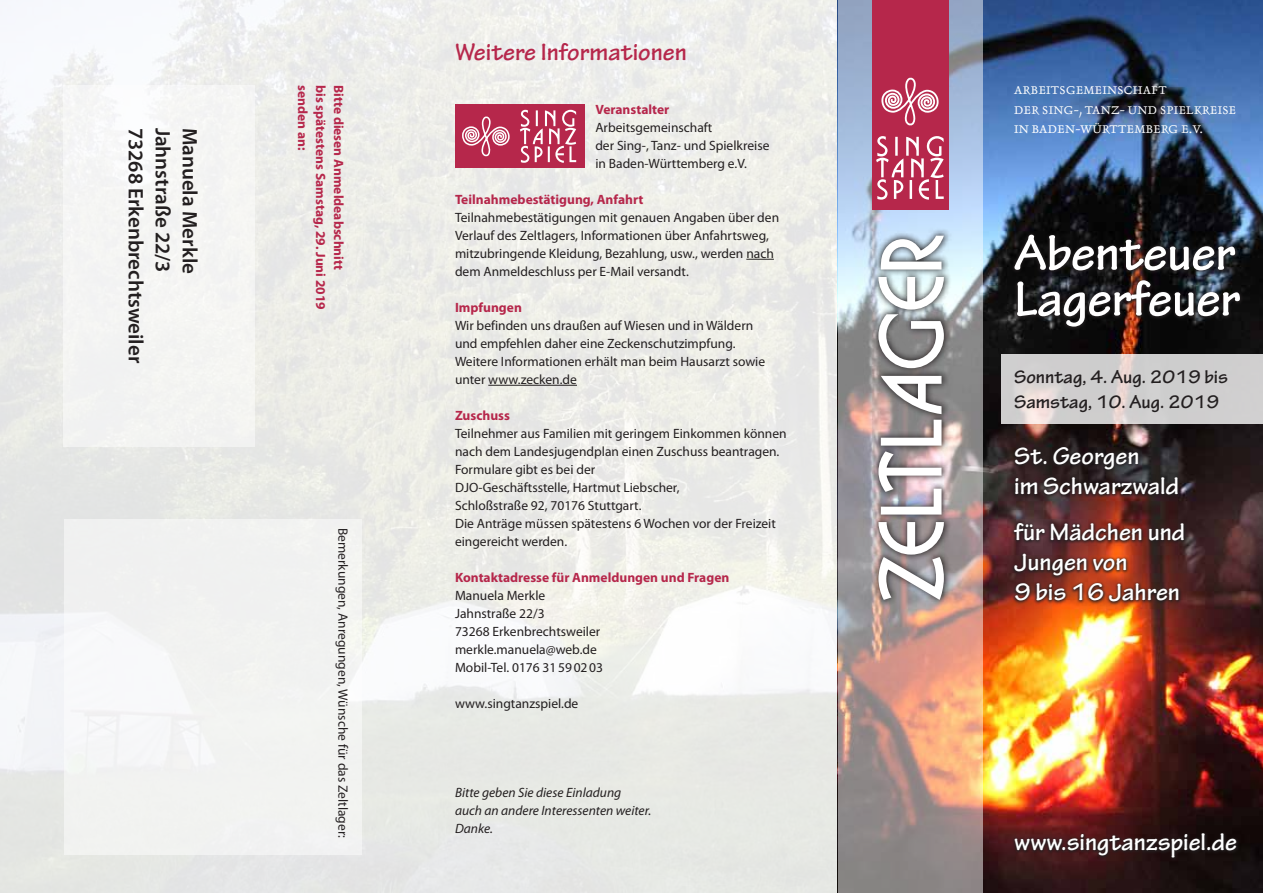
<style>
.page{position:relative;width:1263px;height:893px;background:#fff}
.page>*{position:absolute;margin:0;border:0;box-sizing:border-box;transform-origin:0 0}
.t1{font:81px "Bosanova";letter-spacing:.015em;color:#fff}
.t2{font:700 52.5px/45.8px "Tekton Pro";letter-spacing:-.01em;color:#fff}
.t3{font:700 25.5px/30px "Tekton Pro";color:#fff}
.t4{font:700 25.5px "Tekton Pro";color:#b6274b}
.t5{font:600 21px "Myriad Pro";color:#231f20}
.t6{font:700 19.5px/25.5px "Tekton Pro";color:#231f20}
.t7{font:15px/19.5px "Delphin LT Std 1";letter-spacing:.02em;color:#fff}
.t8{font:13.5px/18px "Myriad Pro";color:#231f20}
.t9{font:700 13.5px "Myriad Pro";color:#b6274b}
.t10{font:italic 13.5px/18px "Myriad Pro";color:#231f20}
</style>
<div class="page">
<img style="left:0;top:0;width:1263px;height:893px">
<svg style="left:838px;top:0;width:144px;height:893px;background:#afa2a2"></svg>
<div style="left:455px;top:104px;width:129px;height:64px;background:#b6274b"></div>
<svg style="left:462px;top:116px;width:48px;height:40px"></svg>
<svg style="left:520px;top:110px;width:56px;height:53px"></svg>
<svg style="left:1011px;top:231px;width:232px;height:99px;background:#1c1a1b"></svg>
<div style="left:64px;top:85px;width:191px;height:361px;background:#f5f5f3"></div>
<svg style="left:746px;top:259px;width:28px;height:1px"></svg>
<hr style="left:488px;top:385px;width:89px;height:1px;background:#231f20">
<svg style="left:1012px;top:444px;width:169px;height:54px;background:#2c2224"></svg>
<div style="left:871px;top:228px;width:80px;height:379px;background:#231f20;opacity:.98"></div>
<div style="left:64px;top:519px;width:297px;height:336px;background:#f2f2f1"></div>
<svg style="left:1011px;top:830px;width:229px;height:31px;background:#2f1617"></svg>
<div style="left:872px;top:0;width:76px;height:209px;background:#b6274b"></div>
<svg style="left:881px;top:78px;width:58px;height:47px"></svg>
<svg style="left:876px;top:136px;width:68px;height:64px"></svg>
<svg style="left:1001px;top:354px;width:262px;height:70px;background:#d2cfcf"></svg>
<svg style="left:1010px;top:520px;width:177px;height:85px;background:#662c21"></svg>
<h3 class="t5" style="left:149px;top:128px;width:237px;rotate:90deg">73268 Erkenbrechtsweiler</h3>
<h3 class="t5" style="left:176px;top:128px;width:147px;rotate:90deg">Jahnstraße 22/3</h3>
<h3 class="t5" style="left:203px;top:128px;width:148px;rotate:90deg">Manuela Merkle</h3>
<p class="t9" style="left:311px;top:85px;width:67px;rotate:90deg">senden an:</p>
<p class="t9" style="left:329px;top:85px;width:226px;rotate:90deg">bis spätestens Samstag, 29. Juni 2019</p>
<p class="t9" style="left:347px;top:85px;width:186px;rotate:90deg">Bitte diesen Anmeldeabschnitt</p>
<p class="t8" style="left:352px;top:528px;width:312px;rotate:90deg">Bemerkungen, Anregungen, Wünsche für das Zeltlager:</p>
<h3 class="t4" style="left:455px;top:37px;width:233px">Weitere Informationen</h3>
<p class="t9" style="left:595px;top:101px;width:75px">Veranstalter</p>
<p class="t8" style="left:595px;top:119px;width:176px">Arbeitsgemeinschaft<br>der Sing-, Tanz- und Spielkreise in Baden-Württemberg e.V.</p>
<p class="t9" style="left:455px;top:191px;width:190px">Teilnahmebestätigung, Anfahrt</p>
<p class="t8" style="left:455px;top:209px;width:326px">Teilnahmebestätigungen mit genauen Angaben über den Verlauf des Zeltlagers, Informationen über Anfahrtsweg, mitzubringende Kleidung, Bezahlung, usw., werden nach dem Anmeldeschluss per E-Mail versandt.</p>
<p class="t9" style="left:455px;top:298px;width:68px">Impfungen</p>
<p class="t8" style="left:455px;top:317px;width:312px">Wir befinden uns draußen auf Wiesen und in Wäldern und empfehlen daher eine Zeckenschutzimpfung.<br>Weitere Informationen erhält man beim Hausarzt sowie unter www.zecken.de</p>
<p class="t9" style="left:455px;top:406px;width:56px">Zuschuss</p>
<p class="t8" style="left:455px;top:425px;width:333px">Teilnehmer aus Familien mit geringem Einkommen können nach dem Landesjugendplan einen Zuschuss beantragen.<br>Formulare gibt es bei der<br>DJO-Geschäftsstelle, Hartmut Liebscher,<br>Schloßstraße 92, 70176 Stuttgart.<br>Die Anträge müssen spätestens 6 Wochen vor der Freizeit eingereicht werden.</p>
<p class="t9" style="left:455px;top:568px;width:276px">Kontaktadresse für Anmeldungen und Fragen</p>
<p class="t8" style="left:455px;top:587px;width:150px">Manuela Merkle<br>Jahnstraße 22/3<br>73268 Erkenbrechtsweiler merkle.manuela@web.de<br>Mobil-Tel. 0176 31590203</p>
<p class="t8" style="left:455px;top:695px;width:125px">www.singtanzspiel.de</p>
<p class="t10" style="left:455px;top:783px;width:198px">Bitte geben Sie diese Einladung auch an andere Interessenten weiter.<br>Danke.</p>
<h1 class="t1" style="left:862px;top:601px;width:369px;rotate:-90deg">ZELTLAGER</h1>
<p class="t7" style="left:1014px;top:80px;width:223px">ARBEITSGEMEINSCHAFT<br>DER SING-, TANZ- UND SPIELKREISE<br>IN BADEN-WÜRTTEMBERG E.V.</p>
<h2 class="t2" style="left:1014px;top:231px;width:227px">Abenteuer<br>Lagerfeuer</h2>
<h3 class="t6" style="left:1014px;top:364px;width:215px">Sonntag, 4. Aug. 2019 bis<br>Samstag, 10. Aug. 2019</h3>
<h3 class="t3" style="left:1014px;top:441px;width:166px">St. Georgen<br>im Schwarzwald</h3>
<h3 class="t3" style="left:1014px;top:518px;width:172px">für Mädchen und<br>Jungen von<br>9 bis 16 Jahren</h3>
<h3 class="t3" style="left:1014px;top:828px;width:224px">www.singtanzspiel.de</h3>
</div>
